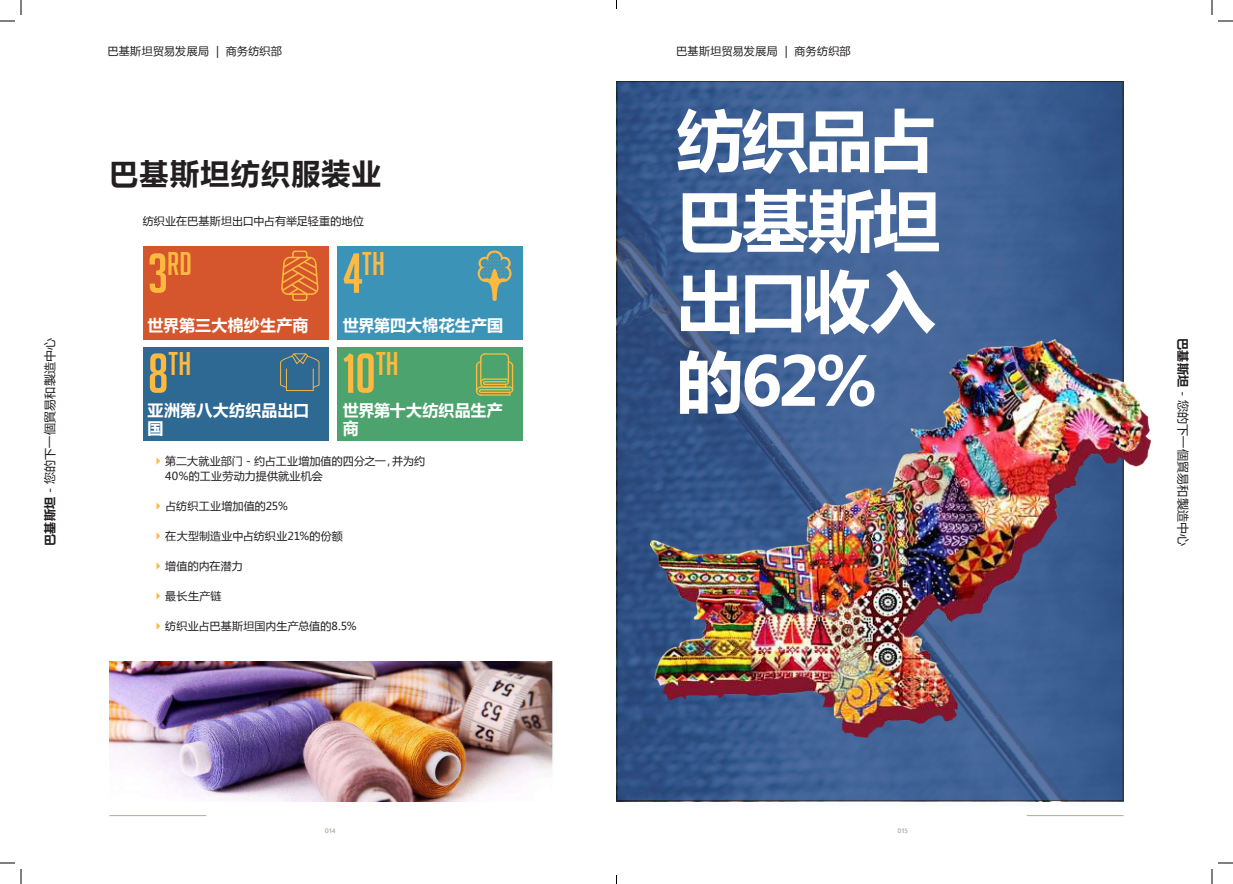
<style>
.page{position:relative;width:1233px;height:884px;background:#fff}
.page>*{position:absolute;margin:0;border:0;box-sizing:border-box;transform-origin:0 0}
.t1{font:700 67px/80.4px "Microsoft Ya Hei";letter-spacing:-.04em;color:#fff;text-align:justify}
.t2{font:55px "Big Noodle Titling";color:#fdb940}
.t3{font:32.1px "Big Noodle Titling";color:#fdb940}
.t4{font:700 29px "Microsoft Ya Hei";letter-spacing:.05em;color:#231f20}
.t5{font:700 16px/18px "Microsoft Ya Hei";letter-spacing:.005em;color:#fff}
.t6{font:12px "Microsoft Ya Hei";letter-spacing:.02em;color:#231f20}
.t7{font:11px/15px "Microsoft Ya Hei";letter-spacing:.015em;color:#231f20}
.t8{font:11px "Microsoft Ya Hei";letter-spacing:.035em;color:#231f20}
.t9{font:700 7px "Noah";letter-spacing:.02em;color:#adaea0}
.s1{font-weight:700}
.s2{font-size:55px}
</style>
<div class="page">
<hr style="left:109px;top:815px;width:97px;height:1px;background:#adaea0">
<hr style="left:1026px;top:815px;width:97px;height:1px;background:#adaea0">
<div style="left:143px;top:347px;width:185px;height:94px;background:#2e6994"></div>
<div style="left:337px;top:347px;width:185px;height:94px;background:#4da36d"></div>
<div style="left:143px;top:246px;width:185px;height:94px;background:#d5562c"></div>
<div style="left:337px;top:246px;width:185px;height:94px;background:#3b94b8"></div>
<svg style="left:281px;top:251px;width:38px;height:50px"></svg>
<svg style="left:476px;top:353px;width:37px;height:43px"></svg>
<hr style="left:484px;top:353px;width:21px;height:2px;background:#fdb940">
<img style="left:109px;top:661px;width:446px;height:140px">
<svg style="left:280px;top:353px;width:39px;height:38px"></svg>
<svg style="left:477px;top:251px;width:35px;height:50px"></svg>
<svg style="left:156px;top:457px;width:4px;height:8px"></svg>
<svg style="left:156px;top:502px;width:4px;height:8px"></svg>
<svg style="left:156px;top:532px;width:4px;height:8px"></svg>
<svg style="left:156px;top:562px;width:4px;height:8px"></svg>
<svg style="left:156px;top:592px;width:4px;height:8px"></svg>
<svg style="left:156px;top:622px;width:4px;height:8px"></svg>
<svg style="left:618px;top:83px;width:503px;height:716px;background:#3b5d91"></svg>
<img style="left:650px;top:340px;width:500px;height:398px">
<svg style="left:1218px;top:20px;width:15px;height:2px"></svg>
<svg style="left:1218px;top:862px;width:15px;height:2px"></svg>
<svg style="left:0;top:0;width:22px;height:22px"></svg>
<svg style="left:0;top:862px;width:22px;height:22px"></svg>
<svg style="left:1211px;top:0;width:1px;height:15px"></svg>
<svg style="left:1211px;top:869px;width:1px;height:15px"></svg>
<p class="t6" style="left:42px;top:546px;width:210px;rotate:-90deg"><span class="s1">巴基斯坦</span> - 您的下一個貿易和製造中心</p>
<p class="t8" style="left:107px;top:43px;width:176px">巴基斯坦贸易发展局 | 商务纺织部</p>
<p class="t8" style="left:676px;top:43px;width:176px">巴基斯坦贸易发展局 | 商务纺织部</p>
<h3 class="t4" style="left:109px;top:154px;width:273px">巴基斯坦纺织服装业</h3>
<p class="t7" style="left:143px;top:213px;width:222px">纺织业在巴基斯坦出口中占有举足轻重的地位</p>
<h3 class="t3" style="left:148px;top:246px;width:46px"><span class="s2">3</span>rd</h3>
<h3 class="t3" style="left:343px;top:246px;width:44px"><span class="s2">4</span>TH</h3>
<h3 class="t5" style="left:148px;top:316px;width:162px">世界第三大棉纱生产商</h3>
<h3 class="t5" style="left:343px;top:316px;width:162px">世界第四大棉花生产国</h3>
<h3 class="t3" style="left:148px;top:346px;width:45px"><span class="s2">8</span>TH</h3>
<h2 class="t2" style="left:343px;top:344px;width:58px">10<sup>TH</sup></h2>
<h3 class="t5" style="left:148px;top:401px;width:163px">亚洲第八大纺织品出口国</h3>
<h3 class="t5" style="left:343px;top:401px;width:162px">世界第十大纺织品生产商</h3>
<p class="t7" style="left:165px;top:453px;width:261px">第二大就业部门 - 约占工业增加值的四分之一，并为约<br>40％的工业劳动力提供就业机会</p>
<p class="t7" style="left:165px;top:498px;width:124px">占纺织工业增加值的25%</p>
<p class="t7" style="left:165px;top:528px;width:179px">在大型制造业中占纺织业21%的份额</p>
<p class="t7" style="left:165px;top:558px;width:79px">增值的内在潜力</p>
<p class="t7" style="left:165px;top:588px;width:58px">最长生产链</p>
<p class="t7" style="left:165px;top:618px;width:193px">纺织业占巴基斯坦国内生产总值的8.5%</p>
<h1 class="t1" style="left:676px;top:98px;width:265px">纺织品占巴基斯坦出口收入的62%</h1>
<p class="t9" style="left:325px;top:826px;width:12px">014</p>
<p class="t9" style="left:897px;top:826px;width:12px">015</p>
<p class="t6" style="left:1191px;top:338px;width:210px;rotate:90deg"><span class="s1">巴基斯坦</span> - 您的下一個貿易和製造中心</p>
</div>
